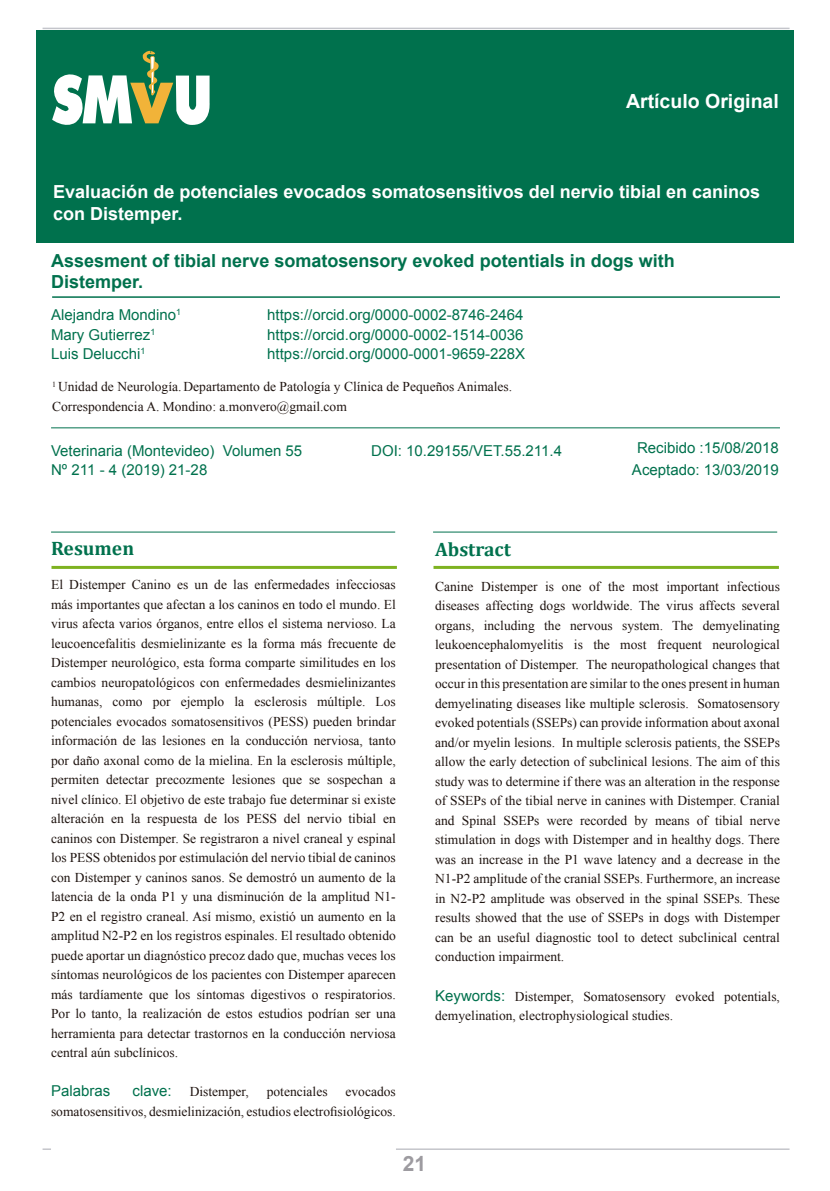
<style>
.page{position:relative;width:830px;height:1191px;background:#fff}
.page>*{position:absolute;margin:0;border:0;box-sizing:border-box;transform-origin:0 0}
.t1{font:700 21px "Arial";color:#9d9ba0}
.t2{font:700 19.5px "Arial";color:#fff}
.t3{font:700 19.5px "Cambria";color:#00714d}
.t4{font:700 18px/22.5px "Arial";color:#fff}
.t5{font:700 18px/21px "Arial";color:#00714d}
.t6{font:15px/19.5px "Arial";color:#00714d}
.t7{font:13.5px/19.5px "Times New Roman";color:#1f1410;text-align:justify}
.s1{font-family:"Arial";font-size:15px;color:#00714d}
</style>
<div class="page">
<hr style="left:43px;top:28px;width:746px;height:1px;background:#c4c5cb">
<hr style="left:43px;top:1148px;width:746px;height:2px;background:#c4c5cb">
<div style="left:36px;top:30px;width:757px;height:212px;background:#00714d"></div>
<svg style="left:52px;top:51px;width:158px;height:74px"></svg>
<hr style="left:52px;top:296px;width:727px;height:2px;background:#00714d">
<hr style="left:51px;top:427px;width:728px;height:1px;background:#00714d">
<div style="left:51px;top:1123px;width:344px;height:48px;background:#fff"></div>
<hr style="left:51px;top:566px;width:345px;height:3px;background:#7eb220">
<hr style="left:51px;top:531px;width:344px;height:1px;background:#00714d">
<hr style="left:433px;top:566px;width:345px;height:3px;background:#7eb220">
<hr style="left:433px;top:531px;width:343px;height:1px;background:#00714d">
<h2 class="t2" style="left:625px;top:88px;width:154px">Artículo Original</h2>
<h3 class="t4" style="left:53px;top:181px;width:708px">Evaluación de potenciales evocados somatosensitivos del nervio tibial en caninos con Distemper.</h3>
<h3 class="t5" style="left:51px;top:251px;width:625px">Assesment of tibial nerve somatosensory evoked potentials in dogs with<br>Distemper.</h3>
<p class="t6" style="left:51px;top:305px;width:131px">Alejandra Mondino<sup>1</sup></p>
<p class="t6" style="left:267px;top:305px;width:257px">https://orcid.org/0000-0002-8746-2464</p>
<p class="t6" style="left:51px;top:325px;width:106px">Mary Gutierrez<sup>1</sup></p>
<p class="t6" style="left:267px;top:325px;width:257px">https://orcid.org/0000-0002-1514-0036</p>
<p class="t6" style="left:51px;top:344px;width:96px">Luis Delucchi<sup>1</sup></p>
<p class="t6" style="left:267px;top:344px;width:259px">https://orcid.org/0000-0001-9659-228X</p>
<p class="t7" style="left:52px;top:376px;width:461px"><sup>1</sup> Unidad de Neurología. Departamento de Patología y Clínica de Pequeños Animales.<br>Correspondencia A. Mondino: a.monvero@gmail.com</p>
<p class="t6" style="left:51px;top:440px;width:252px">Veterinaria (Montevideo) Volumen 55<br>Nº 211 - 4 (2019) 21-28</p>
<p class="t6" style="left:371px;top:441px;width:192px">DOI: 10.29155/VET.55.211.4</p>
<p class="t6" style="left:631px;top:436px;width:148px;line-height:22.5px;text-align:center">Recibido :15/08/2018<br>Aceptado: 13/03/2019</p>
<h2 class="t3" style="left:51px;top:534px;width:84px">Resumen</h2>
<p class="t7" style="left:51px;top:575px;width:346px">El Distemper Canino es un de las enfermedades infecciosas más importantes que afectan a los caninos en todo el mundo. El virus afecta varios órganos, entre ellos el sistema nervioso. La leucoencefalitis desmielinizante es la forma más frecuente de Distemper neurológico, esta forma comparte similitudes en los cambios neuropatológicos con enfermedades desmielinizantes humanas, como por ejemplo la esclerosis múltiple. Los potenciales evocados somatosensitivos (PESS) pueden brindar información de las lesiones en la conducción nerviosa, tanto por daño axonal como de la mielina. En la esclerosis múltiple, permiten detectar precozmente lesiones que se sospechan a nivel clínico. El objetivo de este trabajo fue determinar si existe alteración en la respuesta de los PESS del nervio tibial en caninos con Distemper. Se registraron a nivel craneal y espinal los PESS obtenidos por estimulación del nervio tibial de caninos con Distemper y caninos sanos. Se demostró un aumento de la latencia de la onda P1 y una disminución de la amplitud N1- P2 en el registro craneal. Así mismo, existió un aumento en la amplitud N2-P2 en los registros espinales. El resultado obtenido puede aportar un diagnóstico precoz dado que, muchas veces los síntomas neurológicos de los pacientes con Distemper aparecen más tardíamente que los síntomas digestivos o respiratorios.<br>Por lo tanto, la realización de estos estudios podrían ser una herramienta para detectar trastornos en la conducción nerviosa central aún subclínicos.</p>
<p class="t6" style="left:51px;top:1081px;width:61px">Palabras</p>
<p class="t7" style="left:132px;top:1082px;width:118px"><span class="s1">clave:</span> Distemper,</p>
<p class="t7" style="left:267px;top:1082px;width:62px">potenciales</p>
<p class="t7" style="left:51px;top:1082px;width:346px;text-align:right">evocados<br>somatosensitivos, desmielinización, estudios electrofisiológicos.</p>
<h2 class="t3" style="left:435px;top:536px;width:77px">Abstract</h2>
<p class="t7" style="left:435px;top:576px;width:346px">Canine Distemper is one of the most important infectious diseases affecting dogs worldwide. The virus affects several organs, including the nervous system. The demyelinating leukoencephalomyelitis is the most frequent neurological presentation of Distemper. The neuropathological changes that occur in this presentation are similar to the ones present in human demyelinating diseases like multiple sclerosis. Somatosensory evoked potentials (SSEPs) can provide information about axonal and/or myelin lesions. In multiple sclerosis patients, the SSEPs allow the early detection of subclinical lesions. The aim of this study was to determine if there was an alteration in the response of SSEPs of the tibial nerve in canines with Distemper. Cranial and Spinal SSEPs were recorded by means of tibial nerve stimulation in dogs with Distemper and in healthy dogs. There was an increase in the P1 wave latency and a decrease in the N1-P2 amplitude of the cranial SSEPs. Furthermore, an increase in N2-P2 amplitude was observed in the spinal SSEPs. These results showed that the use of SSEPs in dogs with Distemper can be an useful diagnostic tool to detect subclinical central conduction impairment.</p>
<p class="t7" style="left:435px;top:986px;width:346px"><span class="s1">Keywords:</span> Distemper, Somatosensory evoked potentials, demyelination, electrophysiological studies.</p>
<h1 class="t1" style="left:402px;top:1149px;width:25px">21</h1>
</div>
